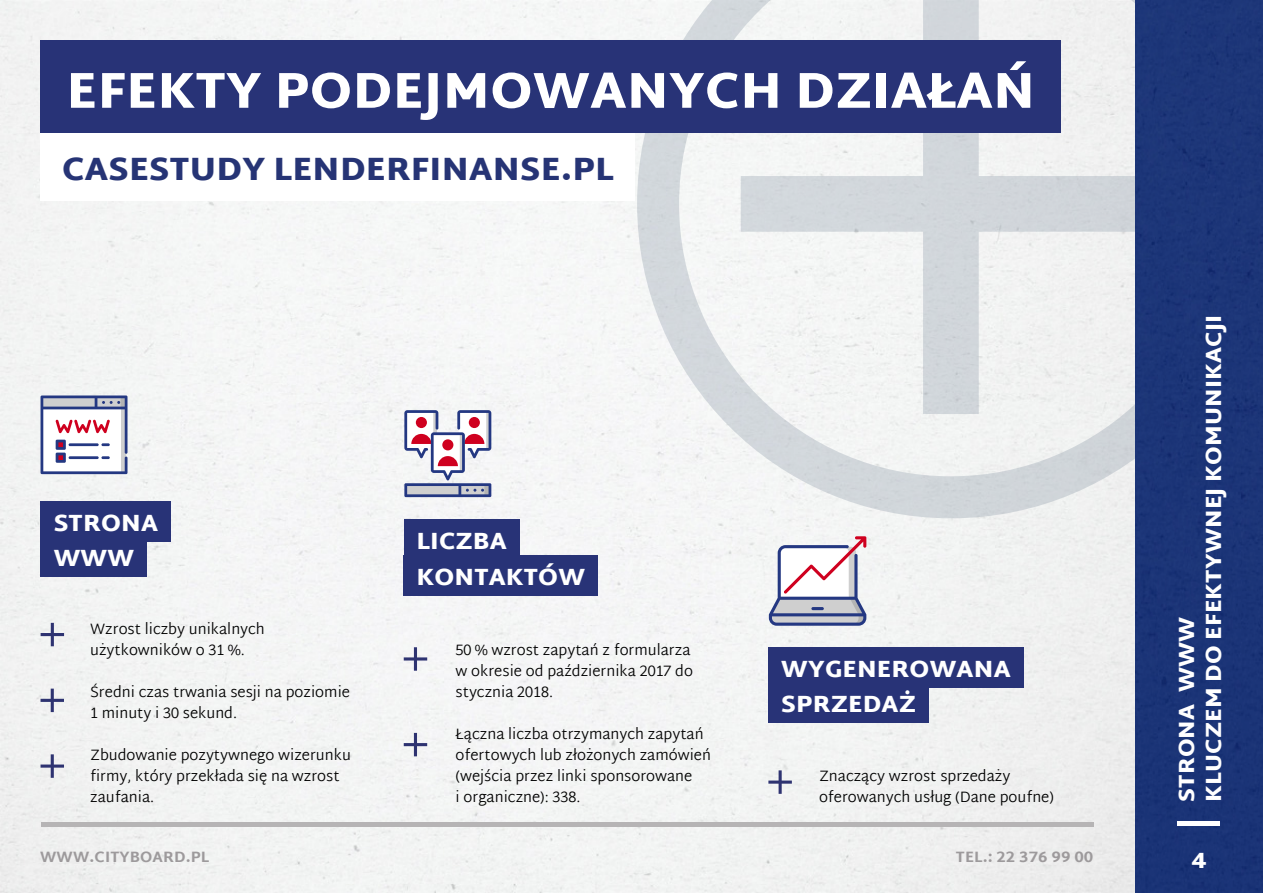
<style>
.page{position:relative;width:1263px;height:893px;background:#fff}
.page>*{position:absolute;margin:0;border:0;box-sizing:border-box;transform-origin:0 0}
.martel_black_24{font:900 51px "Martel Sans";letter-spacing:.01em;color:#fff}
.martel_black_24-2{font:900 33px "Martel Sans";letter-spacing:.01em;color:#263475}
.martel_black_24-3{font:900 24px "Martel Sans";letter-spacing:.01em;color:#fff}
.BEZ_PRZENOSZENIA_WYR{font:900 22.5px "Martel Sans";letter-spacing:.01em;color:#fff}
.t1{font:300 15px/21px "Martel Sans";color:#000}
.Podstawowy_akapit{font:800 15px "Martel Sans";letter-spacing:.01em;color:#9d9a9c}
</style>
<div class="page">
<div style="left:0;top:0;width:1135px;height:893px;background:#f3f4f4"></div>
<hr style="left:41px;top:823px;width:1052px;height:4px;background:#b6b4b5">
<svg style="left:637px;top:0;width:498px;height:518px"></svg>
<div style="left:41px;top:41px;width:1020px;height:92px;background:#283377"></div>
<svg style="left:404px;top:647px;width:23px;height:24px"></svg>
<div style="left:1135px;top:0;width:128px;height:893px;background:#1b3477"></div>
<hr style="left:1178px;top:822px;width:42px;height:4px;background:#fff">
<svg style="left:404px;top:733px;width:23px;height:23px"></svg>
<div style="left:41px;top:133px;width:594px;height:68px;background:#fff"></div>
<svg style="left:41px;top:623px;width:23px;height:23px"></svg>
<svg style="left:768px;top:770px;width:24px;height:24px"></svg>
<div style="left:41px;top:501px;width:130px;height:41px;background:#283377"></div>
<div style="left:41px;top:537px;width:106px;height:40px;background:#283377"></div>
<div style="left:404px;top:520px;width:115px;height:40px;background:#283377"></div>
<div style="left:404px;top:555px;width:194px;height:40px;background:#283377"></div>
<div style="left:768px;top:647px;width:255px;height:40px;background:#283377"></div>
<div style="left:768px;top:682px;width:161px;height:41px;background:#283377"></div>
<svg style="left:404px;top:410px;width:87px;height:87px"></svg>
<svg style="left:769px;top:536px;width:97px;height:90px"></svg>
<svg style="left:41px;top:689px;width:23px;height:23px"></svg>
<svg style="left:41px;top:754px;width:23px;height:24px"></svg>
<svg style="left:41px;top:395px;width:86px;height:79px"></svg>
<hr style="left:69px;top:456px;width:30px;height:3px;background:#243882">
<p class="martel_black_24" style="left:66px;top:60px;width:970px">EFEKTY PODEJMOWANYCH DZIAŁAŃ</p>
<p class="martel_black_24-2" style="left:62px;top:149px;width:553px">CASESTUDY LENDERFINANSE.PL</p>
<p class="martel_black_24-3" style="left:54px;top:509px;width:106px">STRONA</p>
<p class="martel_black_24-3" style="left:54px;top:544px;width:82px">WWW</p>
<p class="t1" style="left:90px;top:619px;width:176px">Wzrost liczby unikalnych użytkowników o 31 %.</p>
<p class="t1" style="left:90px;top:682px;width:261px">Średni czas trwania sesji na poziomie<br>1 minuty i 30 sekund.</p>
<p class="t1" style="left:90px;top:746px;width:262px">Zbudowanie pozytywnego wizerunku firmy, który przekłada się na wzrost zaufania.</p>
<p class="martel_black_24-3" style="left:416px;top:527px;width:92px">LICZBA</p>
<p class="martel_black_24-3" style="left:416px;top:562px;width:170px">KONTAKTÓW</p>
<p class="t1" style="left:456px;top:640px;width:239px">50 % wzrost zapytań z formularza w okresie od października 2017 do stycznia 2018.</p>
<p class="t1" style="left:456px;top:724px;width:257px">Łączna liczba otrzymanych zapytań ofertowych lub złożonych zamówień (wejścia przez linki sponsorowane<br>i organiczne): 338.</p>
<p class="martel_black_24-3" style="left:781px;top:655px;width:231px">WYGENEROWANA</p>
<p class="martel_black_24-3" style="left:781px;top:690px;width:136px">SPRZEDAŻ</p>
<p class="t1" style="left:819px;top:767px;width:237px">Znaczący wzrost sprzedaży oferowanych usług (Dane poufne)</p>
<p class="Podstawowy_akapit" style="left:40px;top:848px;width:171px">WWW.CITYBOARD.PL</p>
<p class="Podstawowy_akapit" style="left:956px;top:848px;width:139px">TEL.: 22 376 99 00</p>
<p class="BEZ_PRZENOSZENIA_WYR" style="left:1173px;top:802px;width:186px;rotate:-90deg">STRONA WWW</p>
<p class="BEZ_PRZENOSZENIA_WYR" style="left:1200px;top:802px;width:488px;rotate:-90deg">KLUCZEM DO EFEKTYWNEJ KOMUNIKACJI</p>
<p class="BEZ_PRZENOSZENIA_WYR" style="left:1191px;top:847px;width:16px">4</p>
</div>
